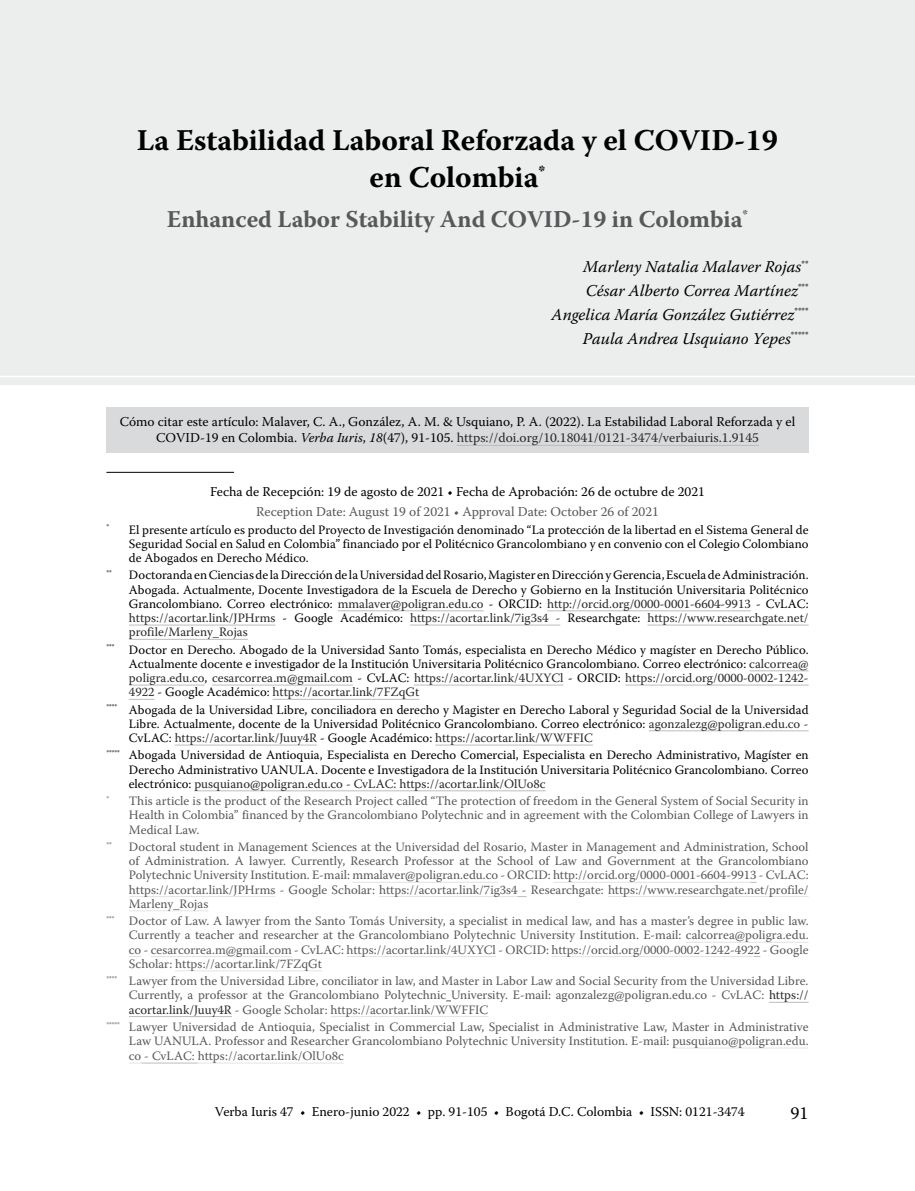
<style>
.page{position:relative;width:915px;height:1191px;background:#fff}
.page>*{position:absolute;margin:0;border:0;box-sizing:border-box;transform-origin:0 0}
.t1{font:700 30px/37.5px "Warnock Pro";color:#000;text-align:center}
.t2{font:700 24px "Warnock Pro";color:#58585a}
.t3{font:18px "Warnock Pro";color:#000}
.t4{font:italic 16.5px/23.7px "Warnock Pro";color:#000;text-align:right}
.t5{font:13.5px/16.5px "Warnock Pro";color:#000;text-align:center}
.t6{font:13.5px "Warnock Pro";color:#58585a}
.t7{font:12.75px/14.2px "Warnock Pro";color:#000;text-align:justify}
.t8{font:12.75px/14.2px "Warnock Pro";color:#58585a;text-align:justify}
.t9{font:7.5px "Warnock Pro";color:#000}
.t10{font:7.5px "Warnock Pro";color:#58585a}
.s1{font-style:italic}
.s2{color:#282829}
</style>
<div class="page">
<div style="left:0;top:0;width:914px;height:385px;background:#eceded"></div>
<hr style="left:0;top:376px;width:914px;height:1px;background:#fff">
<div style="left:106px;top:407px;width:702px;height:45px;background:#d9dadb"></div>
<hr style="left:456px;top:445px;width:302px;height:1px;background:#bbbdbe">
<hr style="left:106px;top:472px;width:128px;height:1px;background:#000">
<hr style="left:338px;top:610px;width:145px;height:1px;background:#bbbdbe">
<hr style="left:547px;top:610px;width:203px;height:1px;background:#bbbdbe">
<hr style="left:129px;top:625px;width:146px;height:1px;background:#bbbdbe">
<hr style="left:410px;top:625px;width:150px;height:1px;background:#bbbdbe">
<hr style="left:647px;top:625px;width:161px;height:1px;background:#bbbdbe">
<hr style="left:129px;top:639px;width:119px;height:1px;background:#bbbdbe">
<hr style="left:749px;top:670px;width:59px;height:1px;background:#bbbdbe">
<hr style="left:129px;top:685px;width:75px;height:1px;background:#bbbdbe">
<hr style="left:212px;top:685px;width:141px;height:1px;background:#bbbdbe">
<hr style="left:414px;top:685px;width:149px;height:1px;background:#bbbdbe">
<hr style="left:625px;top:685px;width:183px;height:1px;background:#bbbdbe">
<svg style="left:129px;top:699px;width:25px;height:1px"></svg>
<hr style="left:272px;top:699px;width:147px;height:1px;background:#bbbdbe">
<hr style="left:648px;top:730px;width:160px;height:1px;background:#bbbdbe">
<hr style="left:175px;top:745px;width:142px;height:1px;background:#bbbdbe">
<hr style="left:435px;top:745px;width:157px;height:1px;background:#bbbdbe">
<hr style="left:194px;top:790px;width:351px;height:1px;background:#bbbdbe">
<hr style="left:352px;top:882px;width:146px;height:1px;background:#e3e4e4">
<hr style="left:553px;top:882px;width:197px;height:1px;background:#e3e4e4">
<hr style="left:129px;top:896px;width:146px;height:1px;background:#e3e4e4">
<hr style="left:379px;top:896px;width:138px;height:1px;background:#e3e4e4">
<hr style="left:607px;top:896px;width:201px;height:1px;background:#e3e4e4">
<hr style="left:129px;top:910px;width:79px;height:1px;background:#e3e4e4">
<hr style="left:685px;top:942px;width:123px;height:1px;background:#e3e4e4">
<svg style="left:129px;top:956px;width:12px;height:1px"></svg>
<hr style="left:151px;top:956px;width:141px;height:1px;background:#e3e4e4">
<hr style="left:346px;top:956px;width:150px;height:1px;background:#e3e4e4">
<hr style="left:551px;top:956px;width:202px;height:1px;background:#e3e4e4">
<hr style="left:175px;top:970px;width:147px;height:1px;background:#e3e4e4">
<hr style="left:768px;top:1002px;width:40px;height:1px;background:#bbbdbe">
<hr style="left:129px;top:1016px;width:103px;height:1px;background:#bbbdbe">
<hr style="left:330px;top:1016px;width:158px;height:1px;background:#e3e4e4">
<hr style="left:672px;top:1047px;width:136px;height:1px;background:#e3e4e4">
<svg style="left:129px;top:1062px;width:12px;height:1px"></svg>
<hr style="left:141px;top:1062px;width:57px;height:1px;background:#bbbdbe">
<hr style="left:198px;top:1062px;width:146px;height:1px;background:#e3e4e4">
<h1 class="t1" style="left:137px;top:121px;width:642px">La Estabilidad Laboral Reforzada y el COVID-19 en Colombia<sup>*</sup></h1>
<h2 class="t2" style="left:167px;top:205px;width:582px">Enhanced Labor Stability And COVID-19 in Colombia<sup>*</sup></h2>
<p class="t4" style="left:551px;top:255px;width:258px">Marleny Natalia Malaver Rojas<sup>** </sup>César Alberto Correa Martínez<sup>*** </sup>Angelica María González Gutiérrez<sup>**** </sup>Paula Andrea Usquiano Yepes<sup>*****</sup></p>
<p class="t5" style="left:120px;top:413px;width:676px">Cómo citar este artículo: Malaver, C. A., González, A. M. &amp; Usquiano, P. A. (2022). La Estabilidad Laboral Reforzada y el<br>COVID-19 en Colombia. <span class="s1">Verba Iuris</span>, <span class="s1">18</span>(47), 91-105. <span class="s2">https://doi.org/10.18041/0121-3474/verbaiuris.1.9145</span></p>
<p class="t5" style="left:210px;top:483px;width:496px">Fecha de Recepción: 19 de agosto de 2021 • Fecha de Aprobación: 26 de octubre de 2021</p>
<p class="t6" style="left:256px;top:504px;width:404px">Reception Date: August 19 of 2021 • Approval Date: October 26 of 2021</p>
<p class="t7" style="left:129px;top:522px;width:680px;text-indent:-23px"><sup>*</sup> El presente artículo es producto del Proyecto de Investigación denominado “La protección de la libertad en el Sistema General de Seguridad Social en Salud en Colombia” financiado por el Politécnico Grancolombiano y en convenio con el Colegio Colombiano de Abogados en Derecho Médico.</p>
<p class="t9" style="left:106px;top:568px;width:7px">**</p>
<p class="t7" style="left:129px;top:568px;width:681px">Doctoranda en Ciencias de la Dirección de la Universidad del Rosario, Magister en Dirección y Gerencia, Escuela de Administración.<br>Abogada. Actualmente, Docente Investigadora de la Escuela de Derecho y Gobierno en la Institución Universitaria Politécnico Grancolombiano. Correo electrónico: <span class="s2">mmalaver@poligran.edu.co</span> - ORCID: <span class="s2">http://orcid.org/0000-0001-6604-9913</span> - CvLAC: <span class="s2">https://acortar.link/JPHrms</span> - Google Académico: <span class="s2">https://acortar.link/7ig3s4 -</span> Researchgate: <span class="s2">https://www.researchgate.net/ profile/Marleny_Rojas</span></p>
<p class="t7" style="left:129px;top:642px;width:681px;text-indent:-23px"><sup>***</sup> Doctor en Derecho. Abogado de la Universidad Santo Tomás, especialista en Derecho Médico y magíster en Derecho Público.<br>Actualmente docente e investigador de la Institución Universitaria Politécnico Grancolombiano. Correo electrónico: <span class="s2">calcorrea@ poligra.edu.co</span>, <span class="s2">cesarcorrea.m@gmail.com</span> - CvLAC: <span class="s2">https://acortar.link/4UXYCl</span> - ORCID: <span class="s2">https://orcid.org/0000-0002-1242- 4922</span> - Google Académico: <span class="s2">https://acortar.link/7FZqGt</span></p>
<p class="t7" style="left:129px;top:702px;width:681px;text-indent:-23px"><sup>****</sup> Abogada de la Universidad Libre, conciliadora en derecho y Magister en Derecho Laboral y Seguridad Social de la Universidad Libre. Actualmente, docente de la Universidad Politécnico Grancolombiano. Correo electrónico: <span class="s2">agonzalezg@poligran.edu.co - </span>CvLAC: <span class="s2">https://acortar.link/Juuy4R</span> - Google Académico: <span class="s2">https://acortar.link/WWFFIC</span></p>
<p class="t7" style="left:129px;top:748px;width:681px;text-indent:-23px"><sup>*****</sup> Abogada Universidad de Antioquia, Especialista en Derecho Comercial, Especialista en Derecho Administrativo, Magíster en Derecho Administrativo UANULA. Docente e Investigadora de la Institución Universitaria Politécnico Grancolombiano. Correo electrónico: <span class="s2">pusquiano@poligran.edu.co - CvLAC: https://acortar.link/OlUo8c</span></p>
<p class="t8" style="left:129px;top:793px;width:681px;text-indent:-23px"><sup>*</sup> This article is the product of the Research Project called “The protection of freedom in the General System of Social Security in Health in Colombia” financed by the Grancolombiano Polytechnic and in agreement with the Colombian College of Lawyers in Medical Law.</p>
<p class="t10" style="left:106px;top:839px;width:7px">**</p>
<p class="t8" style="left:129px;top:839px;width:681px">Doctoral student in Management Sciences at the Universidad del Rosario, Master in Management and Administration, School of Administration. A lawyer. Currently, Research Professor at the School of Law and Government at the Grancolombiano Polytechnic University Institution. E-mail: mmalaver@poligran.edu.co - ORCID: http://orcid.org/0000-0001-6604-9913 - CvLAC: https://acortar.link/JPHrms - Google Scholar: https://acortar.link/7ig3s4 - Researchgate: https://www.researchgate.net/profile/ Marleny_Rojas</p>
<p class="t8" style="left:129px;top:913px;width:681px;text-indent:-23px"><sup>***</sup> Doctor of Law. A lawyer from the Santo Tomás University, a specialist in medical law, and has a master’s degree in public law.<br>Currently a teacher and researcher at the Grancolombiano Polytechnic University Institution. E-mail: calcorrea@poligra.edu. co - cesarcorrea.m@gmail.com - CvLAC: https://acortar.link/4UXYCl - ORCID: https://orcid.org/0000-0002-1242-4922 - Google Scholar: https://acortar.link/7FZqGt</p>
<p class="t8" style="left:129px;top:973px;width:681px;text-indent:-23px"><sup>****</sup> Lawyer from the Universidad Libre, conciliator in law, and Master in Labor Law and Social Security from the Universidad Libre.<br>Currently, a professor at the Grancolombiano Polytechnic University. E-mail: agonzalezg@poligran.edu.co - CvLAC: <span class="s2">https:// acortar.link/Juuy4R</span> - Google Scholar: https://acortar.link/WWFFIC</p>
<p class="t8" style="left:129px;top:1019px;width:681px;text-indent:-23px"><sup>*****</sup> Lawyer Universidad de Antioquia, Specialist in Commercial Law, Specialist in Administrative Law, Master in Administrative Law UANULA. Professor and Researcher Grancolombiano Polytechnic University Institution. E-mail: pusquiano@poligran.edu. co - CvLAC: https://acortar.link/OlUo8c</p>
<p class="t5" style="left:215px;top:1103px;width:531px">Verba Iuris 47 • Enero-junio 2022 • pp. 91-105 • Bogotá D.C. Colombia • ISSN: 0121-3474</p>
<h3 class="t3" style="left:790px;top:1102px;width:20px">91</h3>
</div>
